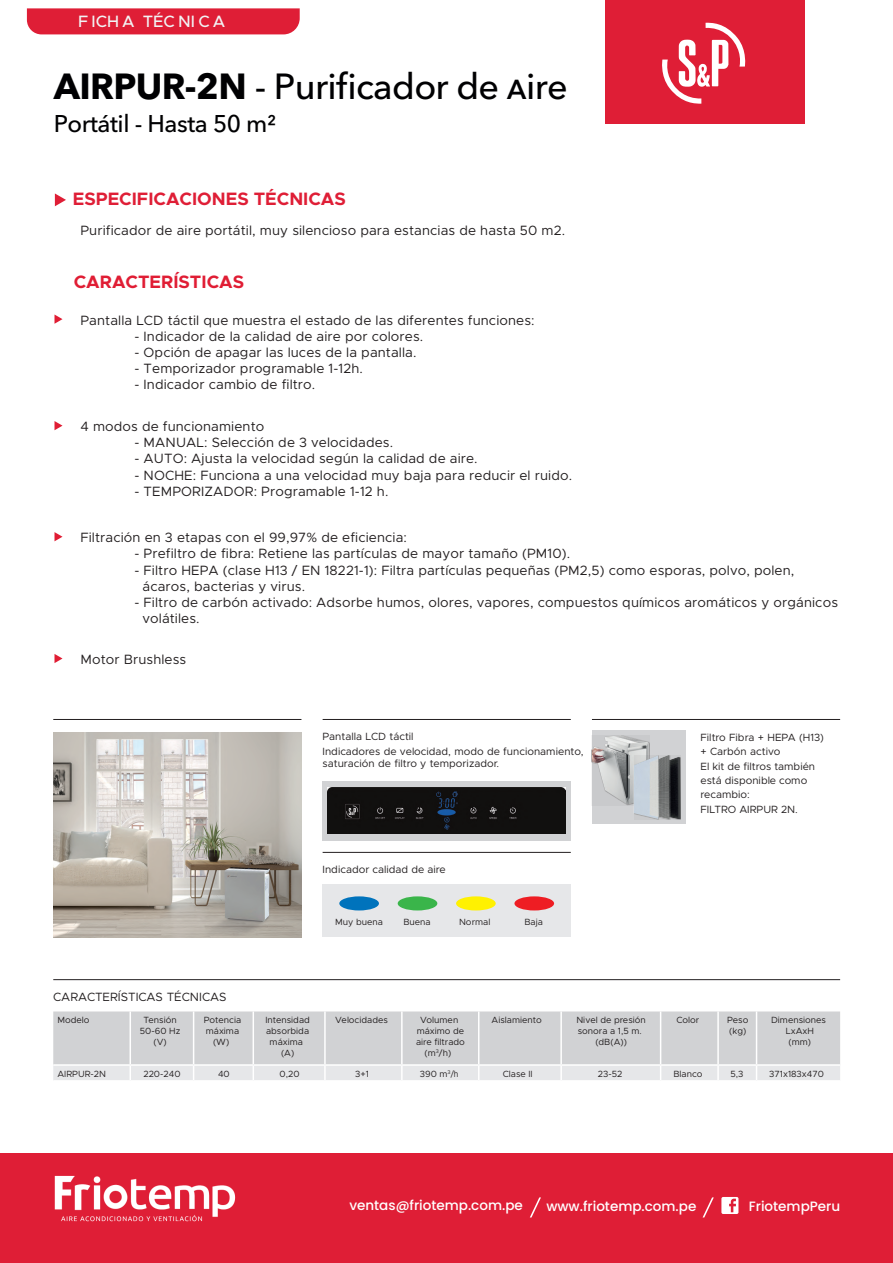
<style>
.page{position:relative;width:893px;height:1263px;background:#fff}
.page>*{position:absolute;margin:0;border:0;box-sizing:border-box;transform-origin:0 0}
.t1{font:500 36px "Avenir Next Cyr";letter-spacing:-.02em;color:#000002}
.t2{font:500 24px "Avenir Next Cyr";letter-spacing:-.02em;color:#000002}
.t3{font:700 18px "Metropolis";color:#df1e36}
.t4{font:700 18px "Metropolis";color:#e01d34}
.t5{font:500 16.5px "Metropolis";letter-spacing:.1em;color:#f2f3f4}
.t6{font:13.5px/16.2px "Metropolis";letter-spacing:.01em;color:#231f20}
.t7{font:500 13.5px "Poppins";color:#fff}
.t8{font:12px "Metropolis";color:#231f20}
.t9{font:10.5px/14.4px "Metropolis";color:#231f20}
.t10{font:9px/10.8px "Metropolis";color:#231f20;text-align:center}
.s1{font-weight:700}
</style>
<div class="page">
<svg style="left:55px;top:315px;width:8px;height:9px"></svg>
<svg style="left:55px;top:421px;width:8px;height:9px"></svg>
<svg style="left:55px;top:532px;width:8px;height:9px"></svg>
<svg style="left:55px;top:654px;width:8px;height:9px"></svg>
<svg style="left:55px;top:193px;width:11px;height:13px"></svg>
<div style="left:0;top:1153px;width:893px;height:110px;background:#df1e36"></div>
<img style="left:54px;top:1175px;width:182px;height:47px">
<svg style="left:530px;top:1197px;width:11px;height:20px"></svg>
<svg style="left:703px;top:1197px;width:11px;height:20px"></svg>
<svg style="left:721px;top:1197px;width:17px;height:17px"></svg>
<div style="left:27px;top:8px;width:273px;height:26px;background:#df1e36"></div>
<div style="left:323px;top:884px;width:248px;height:53px;background:#e6e7e9"></div>
<svg style="left:323px;top:781px;width:248px;height:59px;background:#b6b7b8"></svg>
<img style="left:328px;top:788px;width:237px;height:45px">
<hr style="left:323px;top:719px;width:248px;height:1px;background:#231f20">
<img style="left:53px;top:733px;width:248px;height:204px">
<hr style="left:592px;top:719px;width:248px;height:1px;background:#231f20">
<hr style="left:53px;top:719px;width:248px;height:1px;background:#231f20">
<hr style="left:323px;top:852px;width:248px;height:1px;background:#231f20">
<hr style="left:53px;top:979px;width:787px;height:1px;background:#231f20">
<svg style="left:53px;top:1011px;width:787px;height:69px;background:#d7d8da"></svg>
<div style="left:339px;top:896px;width:40px;height:14px;background:#0073bc;border-radius:50%"></div>
<div style="left:398px;top:896px;width:39px;height:14px;background:#3ab54a;border-radius:50%"></div>
<div style="left:456px;top:896px;width:40px;height:14px;background:#fff101;border-radius:50%"></div>
<div style="left:514px;top:896px;width:40px;height:14px;background:#ee1d23;border-radius:50%"></div>
<div style="left:592px;top:731px;width:94px;height:93px;background:#d1d2d4"></div>
<img style="left:592px;top:735px;width:57px;height:69px">
<img style="left:634px;top:755px;width:47px;height:64px">
<div style="left:606px;top:0;width:199px;height:123px;background:#df1e36"></div>
<svg style="left:662px;top:22px;width:84px;height:82px"></svg>
<p class="t5" style="left:78px;top:11px;width:149px">FICHA TÉCNICA</p>
<h1 class="t1" style="left:54px;top:64px;width:516px"><span class="s1">AIRPUR-2N</span> - Purificador de Aire</h1>
<h2 class="t2" style="left:54px;top:109px;width:224px">Portátil - Hasta 50 m2</h2>
<h3 class="t3" style="left:73px;top:187px;width:274px">ESPECIFICACIONES TÉCNICAS</h3>
<p class="t6" style="left:80px;top:222px;width:486px">Purificador de aire portátil, muy silencioso para estancias de hasta 50 m2.</p>
<h3 class="t4" style="left:74px;top:270px;width:172px">CARACTERÍSTICAS</h3>
<p class="t6" style="left:80px;top:312px;width:456px">Pantalla LCD táctil que muestra el estado de las diferentes funciones:</p>
<p class="t6" style="left:134px;top:328px;width:290px">- Indicador de la calidad de aire por colores.</p>
<p class="t6" style="left:134px;top:344px;width:284px">- Opción de apagar las luces de la pantalla.</p>
<p class="t6" style="left:134px;top:360px;width:230px">- Temporizador programable 1-12h.</p>
<p class="t6" style="left:134px;top:377px;width:182px">- Indicador cambio de filtro.</p>
<p class="t6" style="left:80px;top:418px;width:185px">4 modos de funcionamiento</p>
<p class="t6" style="left:134px;top:434px;width:260px">- MANUAL: Selección de 3 velocidades.</p>
<p class="t6" style="left:134px;top:451px;width:345px">- AUTO: Ajusta la velocidad según la calidad de aire.</p>
<p class="t6" style="left:134px;top:467px;width:439px">- NOCHE: Funciona a una velocidad muy baja para reducir el ruido.</p>
<p class="t6" style="left:134px;top:483px;width:255px">- TEMPORIZADOR: Programable 1-12 h.</p>
<p class="t6" style="left:80px;top:529px;width:328px">Filtración en 3 etapas con el 99,97% de eficiencia:</p>
<p class="t6" style="left:134px;top:546px;width:437px">- Prefiltro de fibra: Retiene las partículas de mayor tamaño (PM10).</p>
<p class="t6" style="left:143px;top:562px;width:653px;text-indent:-8px">- Filtro HEPA (clase H13 / EN 18221-1): Filtra partículas pequeñas (PM2,5) como esporas, polvo, polen, ácaros, bacterias y virus.</p>
<p class="t6" style="left:143px;top:594px;width:697px;text-indent:-8px">- Filtro de carbón activado: Adsorbe humos, olores, vapores, compuestos químicos aromáticos y orgánicos volátiles.</p>
<p class="t6" style="left:80px;top:651px;width:107px">Motor Brushless</p>
<p class="t9" style="left:323px;top:729px;width:263px;line-height:14.9px">Pantalla LCD táctil<br>Indicadores de velocidad, modo de funcionamiento,</p>
<p class="t9" style="left:323px;top:756px;width:178px">saturación de filtro y temporizador.</p>
<p class="t9" style="left:323px;top:863px;width:125px">Indicador calidad de aire</p>
<p class="t10" style="left:335px;top:917px;width:49px">Muy buena</p>
<p class="t10" style="left:403px;top:917px;width:29px">Buena</p>
<p class="t10" style="left:459px;top:917px;width:33px">Normal</p>
<p class="t10" style="left:524px;top:917px;width:20px">Baja</p>
<p class="t9" style="left:700px;top:730px;width:125px">Filtro Fibra + HEPA (H13) + Carbón activo<br>El kit de filtros también está disponible como recambio:<br>FILTRO AIRPUR 2N.</p>
<p class="t8" style="left:53px;top:989px;width:175px">CARACTERÍSTICAS TÉCNICAS</p>
<p class="t10" style="left:58px;top:1015px;width:34px">Modelo</p>
<p class="t10" style="left:140px;top:1015px;width:42px">Tensión<br>50-60 Hz (V)</p>
<p class="t10" style="left:204px;top:1015px;width:39px">Potencia máxima (W)</p>
<p class="t10" style="left:265px;top:1015px;width:46px">Intensidad absorbida máxima (A)</p>
<p class="t10" style="left:335px;top:1015px;width:54px">Velocidades</p>
<p class="t10" style="left:416px;top:1015px;width:50px">Volumen máximo de aire filtrado (m<sup>3</sup>/h)</p>
<p class="t10" style="left:492px;top:1015px;width:52px">Aislamiento</p>
<p class="t10" style="left:576px;top:1015px;width:71px">Nivel de presión sonora a 1,5 m. (dB(A))</p>
<p class="t10" style="left:676px;top:1015px;width:24px">Color</p>
<p class="t10" style="left:727px;top:1015px;width:23px;text-align:left">Peso (kg)</p>
<p class="t10" style="left:771px;top:1015px;width:56px">Dimensiones<br>LxAxH<br>(mm)</p>
<p class="t10" style="left:58px;top:1068px;width:50px">AIRPUR-2N</p>
<p class="t10" style="left:143px;top:1068px;width:39px">220-240</p>
<p class="t10" style="left:218px;top:1068px;width:13px">40</p>
<p class="t10" style="left:280px;top:1068px;width:22px">0,20</p>
<p class="t10" style="left:355px;top:1068px;width:15px">3+1</p>
<p class="t10" style="left:420px;top:1068px;width:40px">390 m<sup>3</sup>/h</p>
<p class="t10" style="left:503px;top:1068px;width:31px">Clase II</p>
<p class="t10" style="left:598px;top:1068px;width:26px">23-52</p>
<p class="t10" style="left:673px;top:1068px;width:31px">Blanco</p>
<p class="t10" style="left:730px;top:1068px;width:15px">5,3</p>
<p class="t10" style="left:769px;top:1068px;width:56px">371x183x470</p>
<p class="t7" style="left:349px;top:1198px;width:175px">ventas@friotemp.com.pe</p>
<p class="t7" style="left:546px;top:1199px;width:152px">www.friotemp.com.pe</p>
<p class="t7" style="left:749px;top:1199px;width:93px">FriotempPeru</p>
</div>
